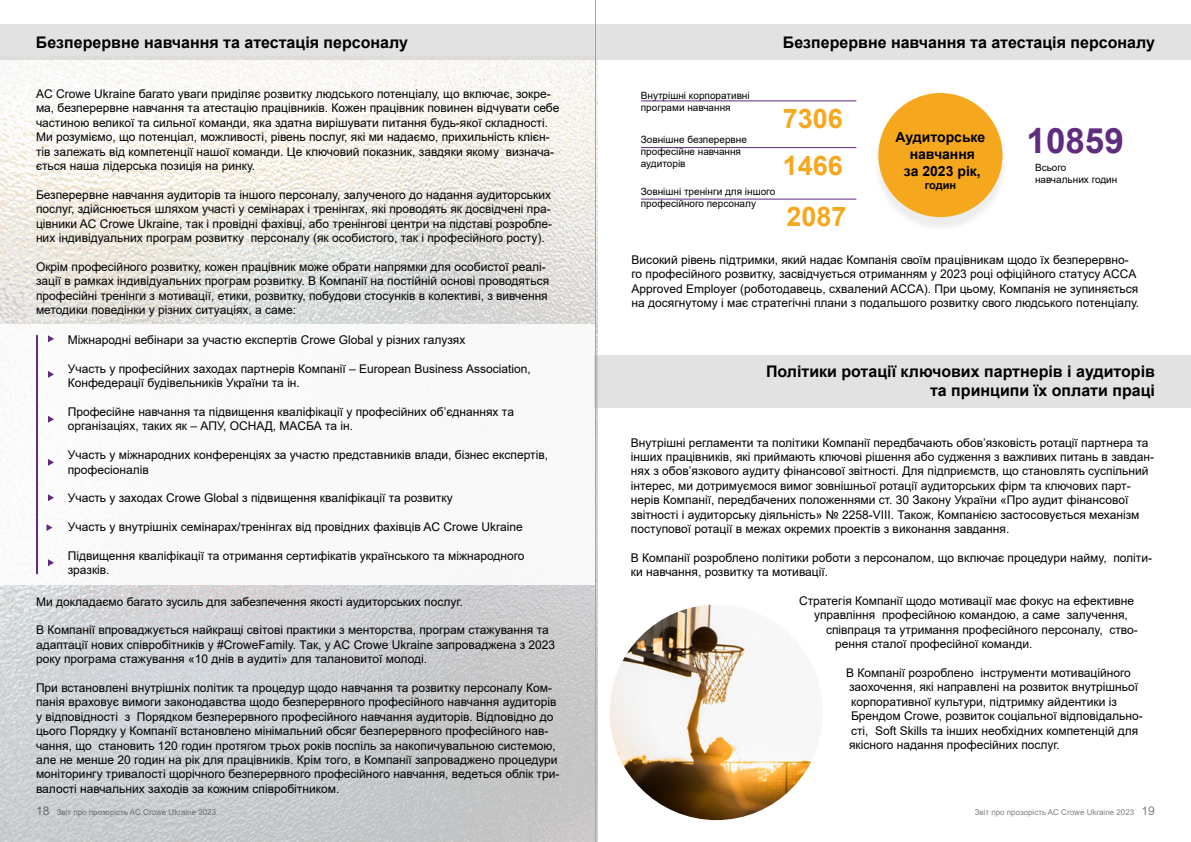
<style>
.page{position:relative;width:1191px;height:842px;background:#fff}
.page>*{position:absolute;margin:0;border:0;box-sizing:border-box;transform-origin:0 0}
.t1{font:700 35px "Arial";color:#5f2c80}
.t2{font:700 27px "Arial";color:#f5a81d}
.t3{font:700 16px/19.2px "Arial";color:#000;text-align:right}
.t4{font:700 14px/16.8px "Arial";color:#000;text-align:center}
.t5{font:12px/14.4px "Arial";color:#000}
.t6{font:700 11px "Arial";letter-spacing:-.005em;color:#000}
.t7{font:10px/12px "Arial";color:#000}
.t8{font:8px "Arial";color:#7f8080}
.s1{font-size:12px;color:#808080}
.s2{font-size:12px}
</style>
<div class="page">
<img style="left:0;top:60px;width:597px;height:782px">
<div style="left:0;top:325px;width:595px;height:260px;background:#fff"></div>
<div style="left:594px;top:356px;width:597px;height:52px;background:#e2e2e2"></div>
<div style="left:0;top:24px;width:1190px;height:36px;background:#e2e2e2"></div>
<hr style="left:595px;top:0;width:1px;height:842px;background:#a5a5a5">
<div style="left:872px;top:97px;width:135px;height:136px;background:#404040;opacity:.1"></div>
<div style="left:878px;top:93px;width:124px;height:124px;background:#f5a81d;border-radius:50%"></div>
<hr style="left:641px;top:100px;width:215px;height:1px;background:#5f2b80">
<hr style="left:641px;top:147px;width:215px;height:1px;background:#5f2b80">
<hr style="left:641px;top:199px;width:215px;height:1px;background:#5f2b80">
<img style="left:610px;top:605px;width:202px;height:215px">
<hr style="left:36px;top:336px;width:2px;height:237px;background:#5f2c7f">
<svg style="left:48px;top:335px;width:6px;height:7px"></svg>
<svg style="left:48px;top:371px;width:6px;height:7px"></svg>
<svg style="left:48px;top:494px;width:6px;height:7px"></svg>
<svg style="left:48px;top:416px;width:6px;height:7px"></svg>
<svg style="left:46px;top:524px;width:7px;height:7px"></svg>
<svg style="left:48px;top:459px;width:6px;height:7px"></svg>
<svg style="left:48px;top:559px;width:6px;height:7px"></svg>
<h3 class="t3" style="left:36px;top:33px;width:374px">Безперервне навчання та атестація персоналу</h3>
<p class="t5" style="left:36px;top:87px;width:525px">AC Crowe Ukraine багато уваги приділяє розвитку людського потенціалу, що включає, зокре&shy;ма, безперервне навчання та атестацію працівників. Кожен працівник повинен відчувати себе частиною великої та сильної команди, яка здатна вирішувати питання будь-якої складності.<br>Ми розуміємо, що потенціал, можливості, рівень послуг, які ми надаємо, прихильність клієн&shy;тів залежать від компетенції нашої команди. Це ключовий показник, завдяки якому визнача&shy;ється наша лідерська позиція на ринку.</p>
<p class="t5" style="left:36px;top:187px;width:517px;text-align:justify">Безперервне навчання аудиторів та іншого персоналу, залученого до надання аудиторських послуг, здійснюється шляхом участі у семінарах і тренінгах, які проводять як досвідчені пра&shy;цівники AC Crowe Ukraine, так і провідні фахівці, або тренінгові центри на підставі розробле&shy;них індивідуальних програм розвитку персоналу (як особистого, так і професійного росту).</p>
<p class="t5" style="left:36px;top:259px;width:514px">Окрім професійного розвитку, кожен працівник може обрати напрямки для особистої реалі&shy;зації в рамках індивідуальних програм розвитку. В Компанії на постійній основі проводяться професійні тренінги з мотивації, етики, розвитку, побудови стосунків в колективі, з вивчення методики поведінки у різних ситуаціях, а саме:</p>
<p class="t5" style="left:68px;top:333px;width:399px">Міжнародні вебінари за участю експертів Crowe Global у різних галузях</p>
<p class="t5" style="left:68px;top:361px;width:464px">Участь у професійних заходах партнерів Компанії – European Business Association,<br>Конфедерації будівельників України та ін.</p>
<p class="t5" style="left:68px;top:405px;width:448px">Професійне навчання та підвищення кваліфікації у професійних об’єднаннях та організаціях, таких як – АПУ, ОСНАД, МАСБА та ін.</p>
<p class="t5" style="left:68px;top:448px;width:482px">Участь у міжнародних конференціях за участю представників влади, бізнес експертів, професіоналів</p>
<p class="t5" style="left:68px;top:491px;width:386px">Участь у заходах Crowe Global з підвищення кваліфікації та розвитку</p>
<p class="t5" style="left:68px;top:520px;width:456px">Участь у внутрішніх семінарах/тренінгах від провідних фахівців AC Crowe Ukraine</p>
<p class="t5" style="left:68px;top:549px;width:458px">Підвищення кваліфікації та отримання сертифікатів українського та міжнародного зразків.</p>
<p class="t5" style="left:36px;top:594px;width:428px">Ми докладаємо багато зусиль для забезпечення якості аудиторських послуг.</p>
<p class="t5" style="left:36px;top:623px;width:521px">В Компанії впроваджується найкращі світові практики з менторства, програм стажування та адаптації нових співробітників у #CroweFamily. Так, у AC Crowe Ukraine запроваджена з 2023 року програма стажування «10 днів в аудиті» для талановитої молоді.</p>
<p class="t5" style="left:36px;top:680px;width:525px">При встановлені внутрішніх політик та процедур щодо навчання та розвитку персоналу Ком&shy;панія враховує вимоги законодавства щодо безперервного професійного навчання аудиторів у відповідності з Порядком безперервного професійного навчання аудиторів. Відповідно до цього Порядку у Компанії встановлено мінімальний обсяг безперервного професійного нав&shy;чання, що становить 120 годин протягом трьох років поспіль за накопичувальною системою, але не менше 20 годин на рік для працівників. Крім того, в Компанії запроваджено процедури моніторингу тривалості щорічного безперервного професійного навчання, ведеться облік три&shy;валості навчальних заходів за кожним співробітником.</p>
<h3 class="t3" style="left:783px;top:33px;width:374px">Безперервне навчання та атестація персоналу</h3>
<p class="t7" style="left:641px;top:89px;width:110px">Внутрішні корпоративні програми навчання</p>
<p class="t7" style="left:641px;top:134px;width:108px">Зовнішне безперервне професійне навчання аудиторів</p>
<p class="t7" style="left:641px;top:185px;width:136px">Зовнішні тренінги для іншого професійного персоналу</p>
<h2 class="t2" style="left:783px;top:100px;width:62px">7306</h2>
<h2 class="t2" style="left:783px;top:146px;width:62px">1466</h2>
<h2 class="t2" style="left:786px;top:198px;width:62px">2087</h2>
<p class="t4" style="left:895px;top:129px;width:91px">Аудиторське навчання<br>за 2023 рік,</p>
<p class="t6" style="left:924px;top:177px;width:33px">годин</p>
<h1 class="t1" style="left:1026px;top:116px;width:99px">10859</h1>
<p class="t7" style="left:1035px;top:161px;width:84px">Всього навчальних годин</p>
<p class="t5" style="left:631px;top:252px;width:509px">Високий рівень підтримки, який надає Компанія своїм працівникам щодо їх безперервно&shy;го професійного розвитку, засвідчується отриманням у 2023 році офіційного статусу ACCA Approved Employer (роботодавець, схвалений ACCA). При цьому, Компанія не зупиняється на досягнутому і має стратегічні плани з подальшого розвитку свого людського потенціалу.</p>
<h3 class="t3" style="left:766px;top:362px;width:390px">Політики ротації ключових партнерів і аудиторів та принципи їх оплати праці</h3>
<p class="t5" style="left:631px;top:435px;width:524px">Внутрішні регламенти та політики Компанії передбачають обов’язковість ротації партнера та інших працівників, які приймають ключові рішення або судження з важливих питань в завдан&shy;нях з обов’язкового аудиту фінансової звітності. Для підприємств, що становлять суспільний інтерес, ми дотримуємося вимог зовнішньої ротації аудиторських фірм та ключових парт&shy;нерів Компанії, передбачених положеннями ст. 30 Закону України «Про аудит фінансової звітності і аудиторську діяльність» № 2258-VIII. Також, Компанією застосовується механізм поступової ротації в межах окремих проектів з виконання завдання.</p>
<p class="t5" style="left:631px;top:550px;width:522px">В Компанії розроблено політики роботи з персоналом, що включає процедури найму, політи&shy;ки навчання, розвитку та мотивації.</p>
<p class="t5" style="left:799px;top:594px;width:336px">Стратегія Компанії щодо мотивації має фокус на ефективне</p>
<p class="t5" style="left:814px;top:608px;width:315px">управління професійною командою, а саме залучення,</p>
<p class="t5" style="left:826px;top:622px;width:313px">співпраця та утримання професійного персоналу, ство-</p>
<p class="t5" style="left:835px;top:637px;width:199px">рення сталої професійної команди.</p>
<p class="t5" style="left:846px;top:666px;width:298px">В Компанії розроблено інструменти мотиваційного заохочення, які направлені на розвиток внутрішньої корпоративної культури, підтримку айдентики із Брендом Crowe, розвиток соціальної відповідально&shy;сті, Soft Skills та інших необхідних компетенцій для якісного надання професійних послуг.</p>
<p class="t8" style="left:36px;top:806px;width:182px"><span class="s1">18</span> Звіт про прозорість AC Crowe Ukraine 2023</p>
<p class="t8" style="left:974px;top:806px;width:182px">Звіт про прозорість AC Crowe Ukraine 2023 <span class="s2">19</span></p>
</div>
